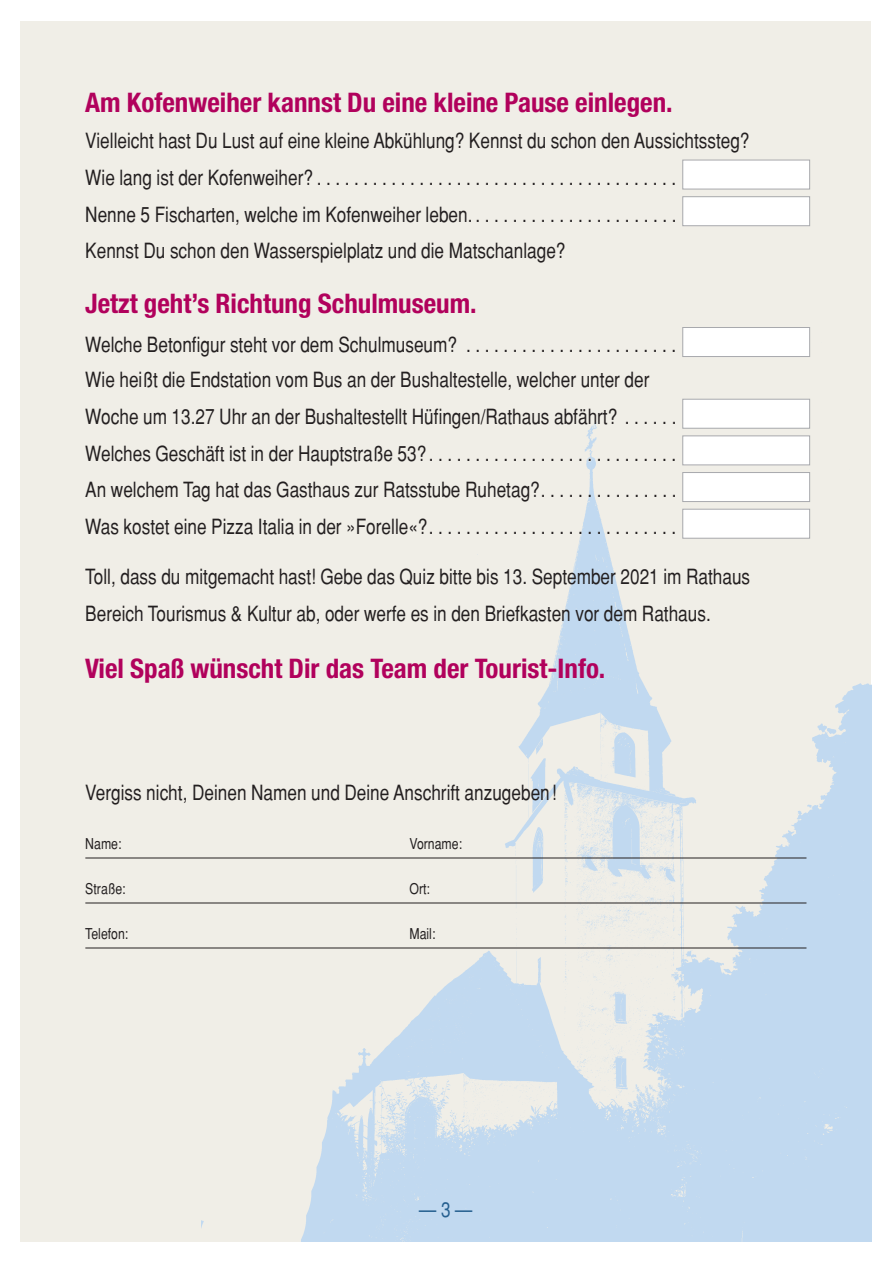
<style>
.page{position:relative;width:893px;height:1263px;background:#fff}
.page>*{position:absolute;margin:0;border:0;box-sizing:border-box;transform-origin:0 0}
.t1{font:700 condensed 27px "Helvetica Neue";color:#b1015c}
.t2{font:condensed 21px/36.3px "Helvetica";color:#231f20}
.t3{font:condensed 21px "Helvetica";color:#266090}
.t4{font:condensed 15px "Helvetica";color:#231f20}
</style>
<div class="page">
<div style="left:20px;top:21px;width:851px;height:1221px;background:#f0eee7"></div>
<img style="left:201px;top:342px;width:670px;height:900px">
<hr style="left:85px;top:858px;width:721px;height:1px;background:#231f20">
<hr style="left:85px;top:903px;width:721px;height:1px;background:#231f20">
<hr style="left:85px;top:948px;width:721px;height:1px;background:#231f20">
<div style="left:683px;top:510px;width:126px;height:28px;background:#fff"></div>
<div style="left:682px;top:509px;width:128px;height:30px;border:1px solid #a8a9ad"></div>
<div style="left:683px;top:473px;width:126px;height:28px;background:#fff"></div>
<div style="left:682px;top:472px;width:128px;height:30px;border:1px solid #a8a9ad"></div>
<div style="left:683px;top:436px;width:126px;height:29px;background:#fff"></div>
<div style="left:682px;top:436px;width:128px;height:29px;border:1px solid #a8a9ad"></div>
<div style="left:683px;top:400px;width:126px;height:28px;background:#fff"></div>
<div style="left:682px;top:399px;width:128px;height:30px;border:1px solid #a8a9ad"></div>
<div style="left:683px;top:328px;width:126px;height:28px;background:#fff"></div>
<div style="left:682px;top:327px;width:128px;height:30px;border:1px solid #a8a9ad"></div>
<div style="left:683px;top:197px;width:126px;height:28px;background:#fff"></div>
<div style="left:682px;top:196px;width:128px;height:30px;border:1px solid #a8a9ad"></div>
<div style="left:683px;top:160px;width:126px;height:29px;background:#fff"></div>
<div style="left:682px;top:160px;width:128px;height:29px;border:1px solid #a8a9ad"></div>
<p class="t1" style="left:85px;top:92px;width:589px">Am Kofenweiher kannst Du eine kleine Pause einlegen.</p>
<p class="t2" style="left:85px;top:125px;width:665px">Vielleicht hast Du Lust auf eine kleine Abkühlung? Kennst du schon den Aussichtssteg?<br>Wie lang ist der Kofenweiher? . . . . . . . . . . . . . . . . . . . . . . . . . . . . . . . . . . . . . . .<br>Nenne 5 Fischarten, welche im Kofenweiher leben. . . . . . . . . . . . . . . . . . . . . . .<br>Kennst Du schon den Wasserspielplatz und die Matschanlage?</p>
<p class="t1" style="left:85px;top:293px;width:393px">Jetzt geht’s Richtung Schulmuseum.</p>
<p class="t2" style="left:85px;top:329px;width:592px">Welche Betonfigur steht vor dem Schulmuseum? . . . . . . . . . . . . . . . . . . . . . . .<br>Wie heißt die Endstation vom Bus an der Bushaltestelle, welcher unter der Woche um 13.27 Uhr an der Bushaltestellt Hüfingen/Rathaus abfährt? . . . . . .<br>Welches Geschäft ist in der Hauptstraße 53? . . . . . . . . . . . . . . . . . . . . . . . . . . .<br>An welchem Tag hat das Gasthaus zur Ratsstube Ruhetag?. . . . . . . . . . . . . . .<br>Was kostet eine Pizza Italia in der »Forelle«?. . . . . . . . . . . . . . . . . . . . . . . . . . .</p>
<p class="t2" style="left:85px;top:561px;width:666px">Toll, dass du mitgemacht hast! Gebe das Quiz bitte bis 13. September 2021 im Rathaus<br>Bereich Tourismus &amp; Kultur ab, oder werfe es in den Briefkasten vor dem Rathaus.</p>
<p class="t1" style="left:85px;top:658px;width:521px">Viel Spaß wünscht Dir das Team der Tourist-Info.</p>
<p class="t2" style="left:85px;top:776px;width:472px">Vergiss nicht, Deinen Namen und Deine Anschrift anzugeben!</p>
<p class="t4" style="left:85px;top:838px;width:38px">Name:</p>
<p class="t4" style="left:409px;top:838px;width:54px">Vorname:</p>
<p class="t4" style="left:85px;top:883px;width:42px">Straße:</p>
<p class="t4" style="left:409px;top:883px;width:22px">Ort:</p>
<p class="t4" style="left:85px;top:928px;width:45px">Telefon:</p>
<p class="t4" style="left:409px;top:928px;width:27px">Mail:</p>
<p class="t3" style="left:419px;top:1202px;width:55px">— 3 —</p>
</div>
